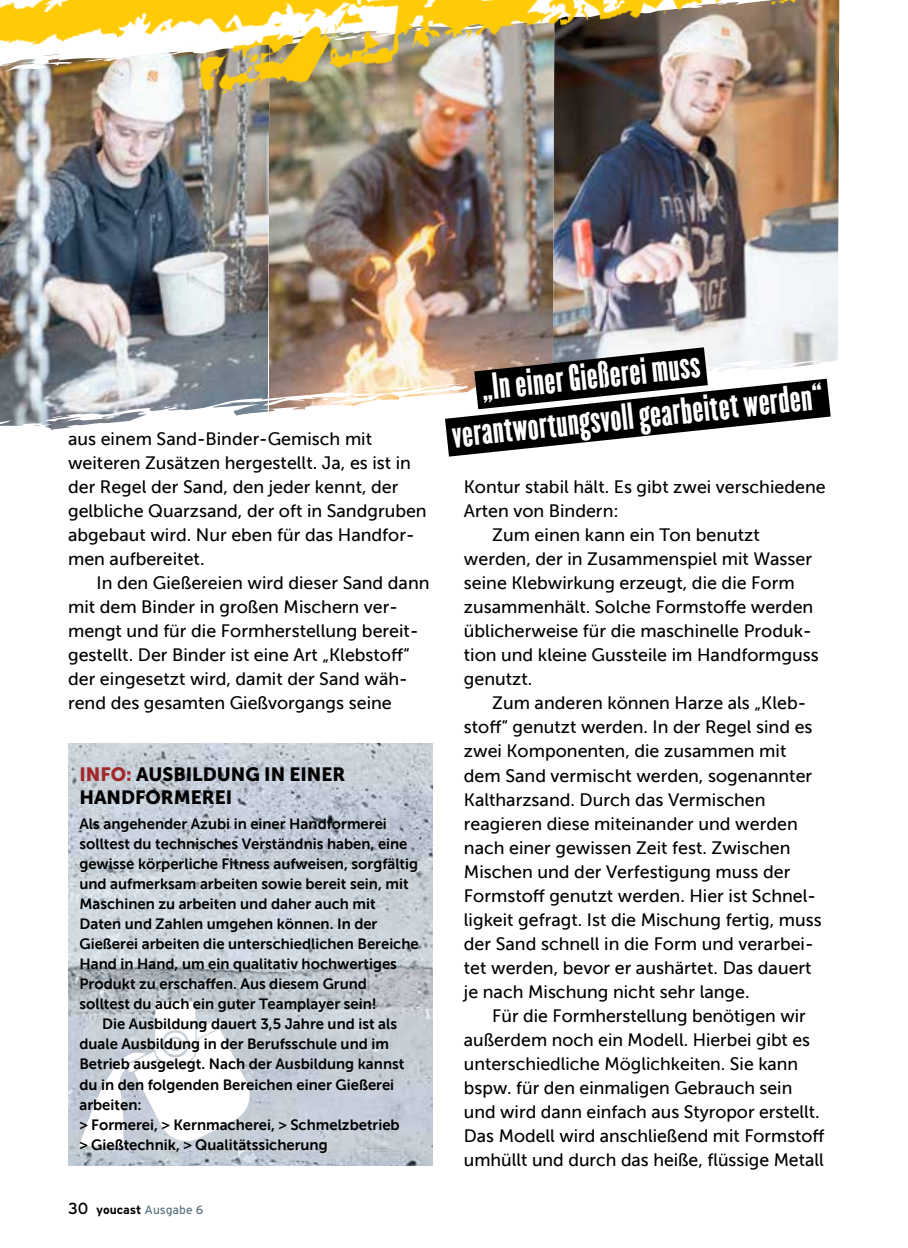
<style>
.page{position:relative;width:908px;height:1248px;background:#fff}
.page>*{position:absolute;margin:0;border:0;box-sizing:border-box;transform-origin:0 0}
.t1{font:33px/44px "Champion HTF Featherweight";color:#fff}
.t2{font:19px/22.8px "Museo Sans 900";color:#000}
.t3{font:18px/24px "Museo Sans 500";color:#000}
.t4{font:15px/20px "Museo Sans 700";color:#000}
.t5{font:12px "Interstate";color:#5d7683}
.s1{color:#a2272b}
.s2{font-size:16px;color:#000}
.s3{font-weight:700;color:#000}
</style>
<div class="page">
<img style="left:0;top:118px;width:269px;height:193px">
<img style="left:269px;top:118px;width:283px;height:193px">
<img style="left:552px;top:118px;width:286px;height:193px">
<img style="left:0;top:311px;width:838px;height:119px">
<svg style="left:356px;top:389px;width:12px;height:2px"></svg>
<svg style="left:319px;top:397px;width:14px;height:4px"></svg>
<svg style="left:332px;top:424px;width:38px;height:6px"></svg>
<svg style="left:162px;top:406px;width:11px;height:3px"></svg>
<svg style="left:288px;top:423px;width:15px;height:3px"></svg>
<svg style="left:116px;top:414px;width:12px;height:1px"></svg>
<svg style="left:51px;top:416px;width:14px;height:6px"></svg>
<img style="left:68px;top:743px;width:364px;height:422px">
<img style="left:0;top:0;width:840px;height:118px">
<img style="left:380px;top:324px;width:367px;height:106px">
<svg style="left:405px;top:356px;width:433px;height:101px"></svg>
<svg style="left:79px;top:1001px;width:174px;height:144px"></svg>
<div style="left:170px;top:1038px;width:10px;height:10px;background:#fff;border-radius:50%"></div>
<p class="t3" style="left:68px;top:427px;width:360px">aus einem Sand-Binder-Gemisch mit weiteren Zusätzen hergestellt. Ja, es ist in der Regel der Sand, den jeder kennt, der gelbliche Quarzsand, der oft in Sandgruben abgebaut wird. Nur eben für das Handfor&shy;men aufbereitet.</p>
<p class="t3" style="left:68px;top:571px;width:363px;text-indent:28px">In den Gießereien wird dieser Sand dann mit dem Binder in großen Mischern ver&shy;mengt und für die Formherstellung bereit&shy;gestellt. Der Binder ist eine Art „Klebstoff“ der eingesetzt wird, damit der Sand wäh&shy;rend des gesamten Gießvorgangs seine</p>
<p class="t2" style="left:79px;top:762px;width:267px"><span class="s1">INFO:</span> AUSBILDUNG IN EINER<br>HANDFORMEREI</p>
<p class="t4" style="left:79px;top:814px;width:340px">Als angehender Azubi in einer Handformerei solltest du technisches Verständnis haben, eine gewisse körperliche Fitness aufweisen, sorgfältig und aufmerksam arbeiten sowie bereit sein, mit Maschinen zu arbeiten und daher auch mit Daten und Zahlen umgehen können. In der Gießerei arbeiten die unterschiedlichen Bereiche Hand in Hand, um ein qualitativ hochwertiges Produkt zu erschaffen. Aus diesem Grund solltest du auch ein guter Teamplayer sein!</p>
<p class="t4" style="left:79px;top:1014px;width:326px;text-indent:23px">Die Ausbildung dauert 3,5 Jahre und ist als duale Ausbildung in der Berufsschule und im Betrieb ausgelegt. Nach der Ausbildung kannst du in den folgenden Bereichen einer Gießerei arbeiten:<br>&gt; Formerei, &gt; Kernmacherei, &gt; Schmelzbetrieb &gt; Gießtechnik, &gt; Qualitätssicherung</p>
<p class="t5" style="left:68px;top:1202px;width:137px"><span class="s2">30</span> <span class="s3">youcast</span> Ausgabe 6</p>
<h1 class="t1" style="left:445px;top:371px;width:374px;text-indent:34px;rotate:-6deg">„In einer Gießerei muss verantwortungsvoll gearbeitet werden“</h1>
<p class="t3" style="left:463px;top:475px;width:363px">Kontur stabil hält. Es gibt zwei verschiedene</p>
<p class="t3" style="left:463px;top:499px;width:156px">Arten von Bindern:</p>
<p class="t3" style="left:492px;top:523px;width:269px">Zum einen kann ein Ton benutzt</p>
<p class="t3" style="left:463px;top:547px;width:349px">werden, der in Zusammenspiel mit Wasser</p>
<p class="t3" style="left:463px;top:571px;width:332px">seine Klebwirkung erzeugt, die die Form</p>
<p class="t3" style="left:463px;top:595px;width:351px">zusammenhält. Solche Formstoffe werden</p>
<p class="t3" style="left:463px;top:619px;width:346px">üblicherweise für die maschinelle Produk-</p>
<p class="t3" style="left:463px;top:643px;width:356px">tion und kleine Gussteile im Handformguss</p>
<p class="t3" style="left:463px;top:667px;width:70px">genutzt.</p>
<p class="t3" style="left:492px;top:691px;width:315px">Zum anderen können Harze als „Kleb-</p>
<p class="t3" style="left:463px;top:715px;width:350px">stoff“ genutzt werden. In der Regel sind es</p>
<p class="t3" style="left:463px;top:739px;width:324px">zwei Komponenten, die zusammen mit</p>
<p class="t3" style="left:463px;top:763px;width:350px">dem Sand vermischt werden, sogenannter</p>
<p class="t3" style="left:463px;top:787px;width:303px">Kaltharzsand. Durch das Vermischen</p>
<p class="t3" style="left:463px;top:811px;width:335px">reagieren diese miteinander und werden</p>
<p class="t3" style="left:463px;top:835px;width:328px">nach einer gewissen Zeit fest. Zwischen</p>
<p class="t3" style="left:463px;top:859px;width:328px">Mischen und der Verfestigung muss der</p>
<p class="t3" style="left:463px;top:883px;width:353px">Formstoff genutzt werden. Hier ist Schnel-</p>
<p class="t3" style="left:463px;top:907px;width:359px">ligkeit gefragt. Ist die Mischung fertig, muss</p>
<p class="t3" style="left:463px;top:931px;width:351px">der Sand schnell in die Form und verarbei-</p>
<p class="t3" style="left:463px;top:955px;width:349px">tet werden, bevor er aushärtet. Das dauert</p>
<p class="t3" style="left:463px;top:979px;width:287px">je nach Mischung nicht sehr lange.</p>
<p class="t3" style="left:492px;top:1003px;width:315px">Für die Formherstellung benötigen wir</p>
<p class="t3" style="left:463px;top:1027px;width:347px">außerdem noch ein Modell. Hierbei gibt es</p>
<p class="t3" style="left:463px;top:1051px;width:336px">unterschiedliche Möglichkeiten. Sie kann</p>
<p class="t3" style="left:463px;top:1075px;width:330px">bspw. für den einmaligen Gebrauch sein</p>
<p class="t3" style="left:463px;top:1099px;width:357px">und wird dann einfach aus Styropor erstellt.</p>
<p class="t3" style="left:463px;top:1123px;width:362px">Das Modell wird anschließend mit Formstoff</p>
<p class="t3" style="left:463px;top:1147px;width:361px">umhüllt und durch das heiße, flüssige Metall</p>
</div>
